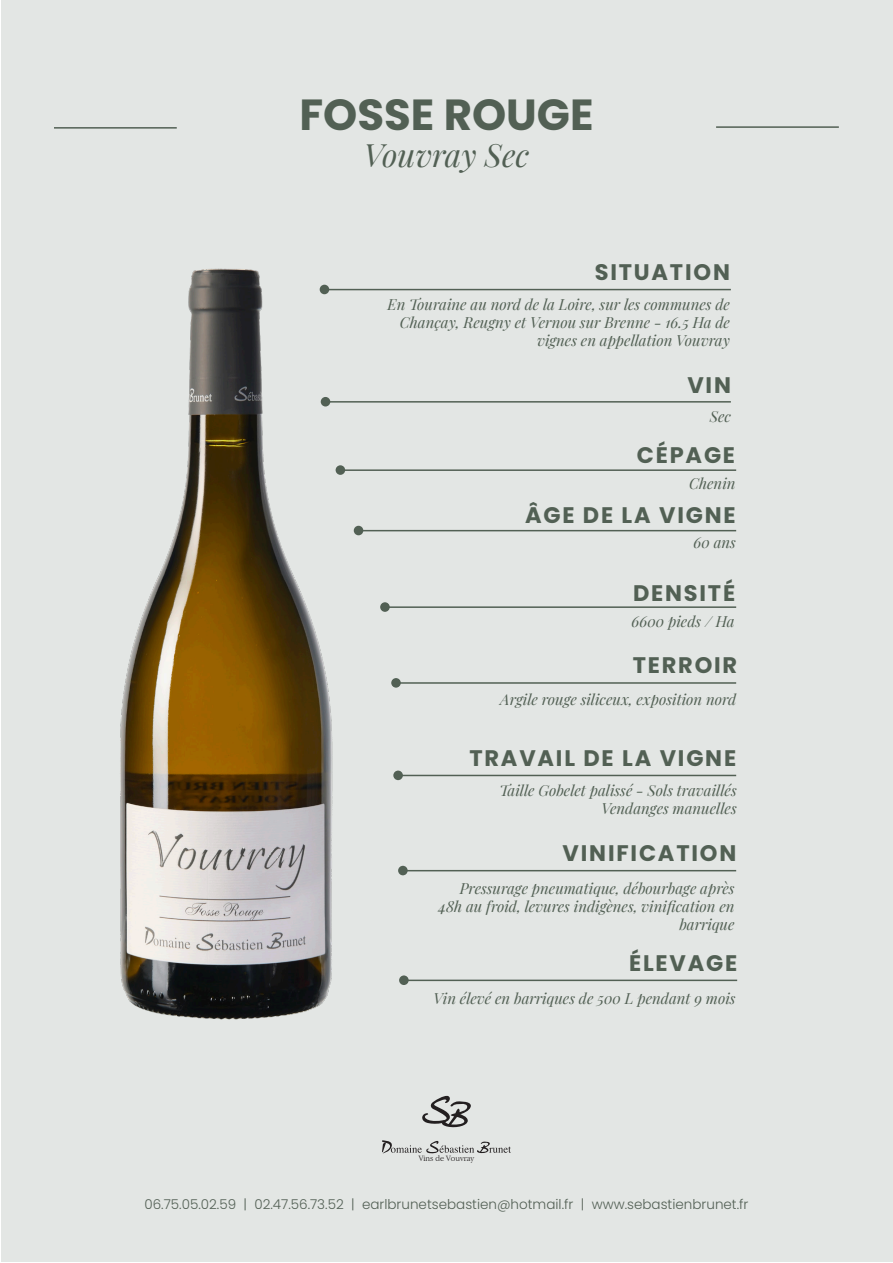
<style>
.page{position:relative;width:893px;height:1263px;background:#fff}
.page>*{position:absolute;margin:0;border:0;box-sizing:border-box;transform-origin:0 0}
.t1{font:700 43.5px "Poppins";color:#526054}
.t2{font:italic 31.5px "Playfair Display";color:#526054}
.t3{font:700 22.5px "Poppins";letter-spacing:.08em;color:#526054}
.t4{font:italic 15px/18px "Playfair Display";color:#526054;text-align:right}
.t5{font:300 13.5px "Poppins";color:#536055}
.t6{font:300 condensed 8.55px "Garamond";color:#231f20;scale:1.2 1}
.s1{color:#566056}
</style>
<div class="page">
<div style="left:1px;top:1px;width:891px;height:1261px;background:#e3e6e4"></div>
<svg style="left:382px;top:1095px;width:129px;height:59px"></svg>
<img style="left:120px;top:268px;width:225px;height:752px">
<hr style="left:324px;top:289px;width:407px;height:1px;background:#526054">
<div style="left:320px;top:285px;width:9px;height:9px;background:#526054;border-radius:50%"></div>
<hr style="left:325px;top:401px;width:406px;height:2px;background:#526054">
<div style="left:321px;top:397px;width:9px;height:9px;background:#526054;border-radius:50%"></div>
<hr style="left:339px;top:469px;width:397px;height:2px;background:#526054">
<div style="left:336px;top:465px;width:9px;height:10px;background:#526054;border-radius:50%"></div>
<hr style="left:358px;top:530px;width:378px;height:1px;background:#526054">
<div style="left:354px;top:526px;width:9px;height:9px;background:#526054;border-radius:50%"></div>
<hr style="left:384px;top:606px;width:352px;height:2px;background:#526054">
<div style="left:380px;top:602px;width:10px;height:10px;background:#526054;border-radius:50%"></div>
<hr style="left:395px;top:682px;width:341px;height:2px;background:#526054">
<div style="left:391px;top:678px;width:10px;height:10px;background:#526054;border-radius:50%"></div>
<hr style="left:402px;top:870px;width:334px;height:1px;background:#526054">
<div style="left:398px;top:866px;width:10px;height:9px;background:#526054;border-radius:50%"></div>
<hr style="left:54px;top:127px;width:123px;height:2px;background:#526054">
<hr style="left:397px;top:775px;width:339px;height:1px;background:#526054">
<div style="left:393px;top:770px;width:10px;height:10px;background:#526054;border-radius:50%"></div>
<hr style="left:403px;top:979px;width:334px;height:2px;background:#526054">
<div style="left:399px;top:975px;width:10px;height:10px;background:#526054;border-radius:50%"></div>
<hr style="left:716px;top:126px;width:123px;height:2px;background:#526054">
<p class="t1" style="left:299px;top:89px;width:296px">FOSSE ROUGE</p>
<p class="t2" style="left:364px;top:131px;width:167px">Vouvray Sec</p>
<p class="t3" style="left:595px;top:259px;width:137px">SITUATION</p>
<p class="t4" style="left:388px;top:295px;width:344px">En Touraine au nord de la Loire, sur les communes de<br>Chançay, Reugny et Vernou sur Brenne - 16.5 Ha de vignes en appellation Vouvray</p>
<p class="t3" style="left:687px;top:372px;width:45px">VIN</p>
<p class="t4" style="left:710px;top:406px;width:23px">Sec</p>
<p class="t3" style="left:637px;top:442px;width:100px">CÉPAGE</p>
<p class="t3" style="left:525px;top:502px;width:212px">ÂGE DE LA VIGNE</p>
<p class="t4" style="left:689px;top:473px;width:48px">Chenin</p>
<p class="t4" style="left:694px;top:532px;width:44px">60 ans</p>
<p class="t3" style="left:633px;top:580px;width:104px">DENSITÉ</p>
<p class="t4" style="left:632px;top:612px;width:105px">6600 pieds / Ha</p>
<p class="t3" style="left:633px;top:652px;width:106px">TERROIR</p>
<p class="t4" style="left:500px;top:689px;width:237px">Argile rouge siliceux, exposition nord</p>
<p class="t3" style="left:469px;top:745px;width:268px">TRAVAIL DE LA VIGNE</p>
<p class="t4" style="left:499px;top:780px;width:239px">Taille Gobelet palissé - Sols travaillés</p>
<p class="t4" style="left:601px;top:798px;width:137px">Vendanges manuelles</p>
<p class="t3" style="left:563px;top:840px;width:175px">VINIFICATION</p>
<p class="t4" style="left:438px;top:878px;width:298px">Pressurage pneumatique, débourbage après<br>48h au froid, levures indigènes, vinification en barrique</p>
<p class="t3" style="left:629px;top:950px;width:110px">ÉLEVAGE</p>
<p class="t4" style="left:433px;top:988px;width:304px">Vin élevé en barriques de 500 L pendant 9 mois</p>
<p class="t6" style="left:419px;top:1154px;width:48px">Vins de Vouvray</p>
<p class="t5" style="left:144px;top:1196px;width:605px">06.75.05.02.59 | 02.47.56.73.52 | earlbrunetsebastien@hotmail.fr <span class="s1">|</span> www.sebastienbrunet.fr</p>
</div>
